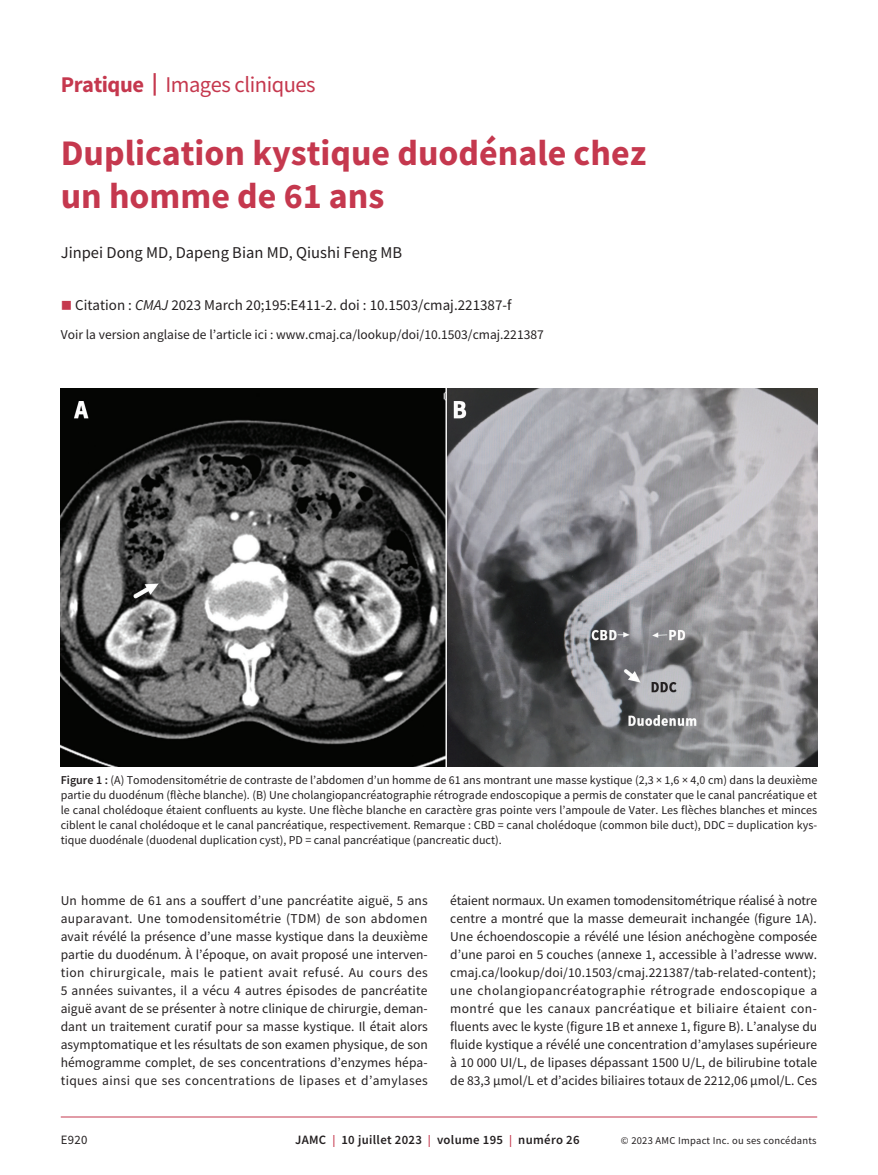
<style>
.page{position:relative;width:878px;height:1175px;background:#fff}
.page>*{position:absolute;margin:0;border:0;box-sizing:border-box;transform-origin:0 0}
.t1{font:700 36px/43.2px "Source Sans Pro";color:#c5384e}
.t2{font:22.5px "Source Sans Pro";letter-spacing:-.02em;color:#c5384e}
.t3{font:16.5px "Source Sans Pro";color:#231f20}
.t4{font:15px "Source Sans Pro";color:#231f20}
.t5{font:13.5px/18px "Source Sans Pro";color:#231f20;text-align:justify}
.t6{font:600 12.75px "Source Sans Pro";letter-spacing:.025em;color:#231f20}
.t7{font:12.75px "Source Sans Pro";color:#231f20}
.t8{font:12px/15px "Source Sans Pro";color:#231f20;text-align:justify}
.t9{font:10.5px "Source Sans Pro";letter-spacing:.025em;color:#231f20}
.s1{font-weight:700}
.s2{color:#c5384e}
.s3{font-style:italic}
.s4{font-weight:600}
.s5{font-size:12px;color:#c5384e}
</style>
<div class="page">
<hr style="left:61px;top:1116px;width:756px;height:1px;background:#c5384e">
<img style="left:61px;top:389px;width:756px;height:377px">
<h2 class="t2" style="left:61px;top:70px;width:256px"><span class="s1">Pratique |</span> Images cliniques</h2>
<h1 class="t1" style="left:61px;top:131px;width:587px">Duplication kystique duodénale chez un homme de 61 ans</h1>
<p class="t3" style="left:61px;top:242px;width:343px">Jinpei Dong MD, Dapeng Bian MD, Qiushi Feng MB</p>
<p class="t4" style="left:61px;top:296px;width:452px"><span class="s2">■</span> Citation : <span class="s3">CMAJ</span> 2023 March 20;195:E411-2. doi : 10.1503/cmaj.221387-f</p>
<p class="t5" style="left:61px;top:325px;width:484px">Voir la version anglaise de l’article ici : www.cmaj.ca/lookup/doi/10.1503/cmaj.221387</p>
<p class="t8" style="left:61px;top:772px;width:758px"><span class="s4">Figure 1 :</span> (A) Tomodensitométrie de contraste de l’abdomen d’un homme de 61 ans montrant une masse kystique (2,3 × 1,6 × 4,0 cm) dans la deuxième partie du duodénum (flèche blanche). (B) Une cholangiopancréatographie rétrograde endoscopique a permis de constater que le canal pancréatique et le canal cholédoque étaient confluents au kyste. Une flèche blanche en caractère gras pointe vers l’ampoule de Vater. Les flèches blanches et minces ciblent le canal cholédoque et le canal pancréatique, respectivement. Remarque : CBD = canal cholédoque (common bile duct), DDC = duplication kys&shy;tique duodénale (duodenal duplication cyst), PD = canal pancréatique (pancreatic duct).</p>
<p class="t5" style="left:61px;top:891px;width:368px">Un homme de 61 ans a souffert d’une pancréatite aiguë, 5 ans auparavant. Une tomodensitométrie (TDM) de son abdomen avait révélé la présence d’une masse kystique dans la deuxième partie du duodénum. À l’époque, on avait proposé une interven&shy;tion chirurgicale, mais le patient avait refusé. Au cours des 5 années suivantes, il a vécu 4 autres épisodes de pancréatite aiguë avant de se présenter à notre clinique de chirurgie, deman&shy;dant un traitement curatif pour sa masse kystique. Il était alors asymptomatique et les résultats de son examen physique, de son hémogramme complet, de ses concentrations d’enzymes hépa&shy;tiques ainsi que ses concentrations de lipases et d’amylases</p>
<p class="t5" style="left:450px;top:891px;width:368px">étaient normaux. Un examen tomodensitométrique réalisé à notre centre a montré que la masse demeurait inchangée (figure 1A).<br>Une échoendoscopie a révélé une lésion anéchogène composée d’une paroi en 5 couches (annexe 1, accessible à l’adresse www. cmaj.ca/lookup/doi/10.1503/cmaj.221387/tab-related-content); une cholangiopancréatographie rétrograde endoscopique a montré que les canaux pancréatique et biliaire étaient con&shy;fluents avec le kyste (figure 1B et annexe 1, figure B). L’analyse du fluide kystique a révélé une concentration d’amylases supérieure à 10 000 UI/L, de lipases dépassant 1500 U/L, de bilirubine totale de 83,3 μmol/L et d’acides biliaires totaux de 2212,06 μmol/L. Ces</p>
<p class="t7" style="left:61px;top:1132px;width:28px">E920</p>
<p class="t6" style="left:295px;top:1131px;width:286px">JAMC <span class="s5">|</span> 10 juillet 2023 <span class="s5">|</span> volume 195 <span class="s5">|</span> numéro 26</p>
<p class="t9" style="left:621px;top:1134px;width:197px">© 2023 AMC Impact Inc. ou ses concédants</p>
</div>
